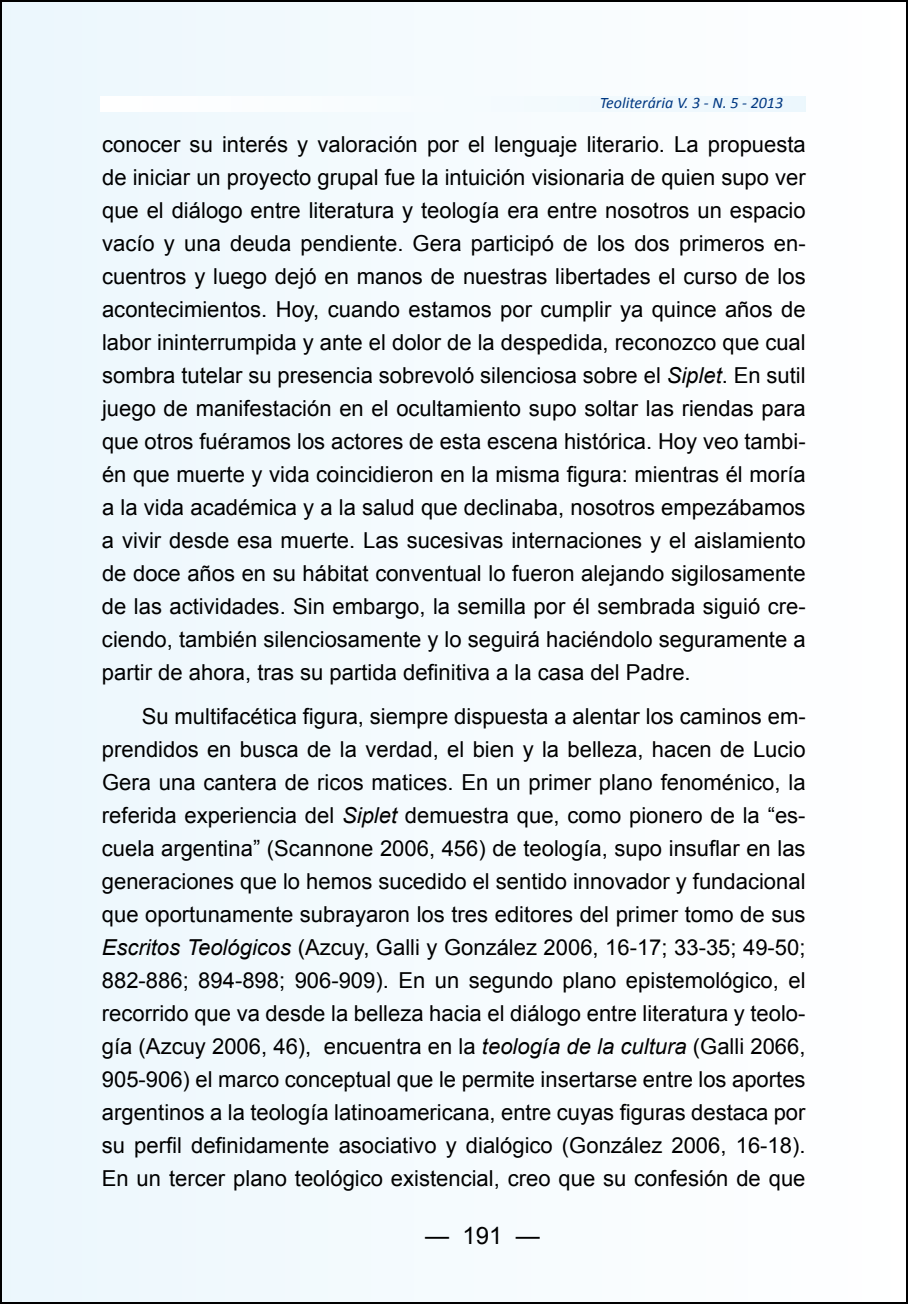
<style>
.page{position:relative;width:908px;height:1304px;background:#fff}
.page>*{position:absolute;margin:0;border:0;box-sizing:border-box;transform-origin:0 0}
.t1{font:24px "Arial";color:#000}
.t2{font:22px/33px "Arial";color:#000;text-align:justify}
.t3{font:italic 16px "Calibri";color:#003882}
.s1{font-style:italic}
</style>
<div class="page">
<div style="left:1px;top:1px;width:905px;height:1302px;background:#f5fbfe"></div>
<p class="t3" style="left:599px;top:93px;width:185px">Teoliterária V. 3 - N. 5 - 2013</p>
<p class="t2" style="left:102px;top:128px;width:705px">conocer su interés y valoración por el lenguaje literario. La propuesta de iniciar un proyecto grupal fue la intuición visionaria de quien supo ver que el diálogo entre literatura y teología era entre nosotros un espacio vacío y una deuda pendiente. Gera participó de los dos primeros en&shy;cuentros y luego dejó en manos de nuestras libertades el curso de los acontecimientos. Hoy, cuando estamos por cumplir ya quince años de labor ininterrumpida y ante el dolor de la despedida, reconozco que cual sombra tutelar su presencia sobrevoló silenciosa sobre el <span class="s1">Siplet</span>. En sutil juego de manifestación en el ocultamiento supo soltar las riendas para que otros fuéramos los actores de esta escena histórica. Hoy veo tambi&shy;én que muerte y vida coincidieron en la misma figura: mientras él moría a la vida académica y a la salud que declinaba, nosotros empezábamos a vivir desde esa muerte. Las sucesivas internaciones y el aislamiento de doce años en su hábitat conventual lo fueron alejando sigilosamente de las actividades. Sin embargo, la semilla por él sembrada siguió cre&shy;ciendo, también silenciosamente y lo seguirá haciéndolo seguramente a partir de ahora, tras su partida definitiva a la casa del Padre.</p>
<p class="t2" style="left:102px;top:700px;width:705px;text-indent:40px">Su multifacética figura, siempre dispuesta a alentar los caminos em&shy;prendidos en busca de la verdad, el bien y la belleza, hacen de Lucio Gera una cantera de ricos matices. En un primer plano fenoménico, la referida experiencia del <span class="s1">Siplet</span> demuestra que, como pionero de la “es&shy;cuela argentina” (Scannone 2006, 456) de teología, supo insuflar en las generaciones que lo hemos sucedido el sentido innovador y fundacional que oportunamente subrayaron los tres editores del primer tomo de sus <span class="s1">Escritos Teológicos</span> (Azcuy, Galli y González 2006, 16-17; 33-35; 49-50; 882-886; 894-898; 906-909). En un segundo plano epistemológico, el recorrido que va desde la belleza hacia el diálogo entre literatura y teolo&shy;gía (Azcuy 2006, 46), encuentra en la <span class="s1">teología de la cultura</span> (Galli 2066, 905-906) el marco conceptual que le permite insertarse entre los aportes argentinos a la teología latinoamericana, entre cuyas figuras destaca por su perfil definidamente asociativo y dialógico (González 2006, 16-18).<br>En un tercer plano teológico existencial, creo que su confesión de que</p>
<p class="t1" style="left:425px;top:1219px;width:116px">— 191 —</p>
</div>
